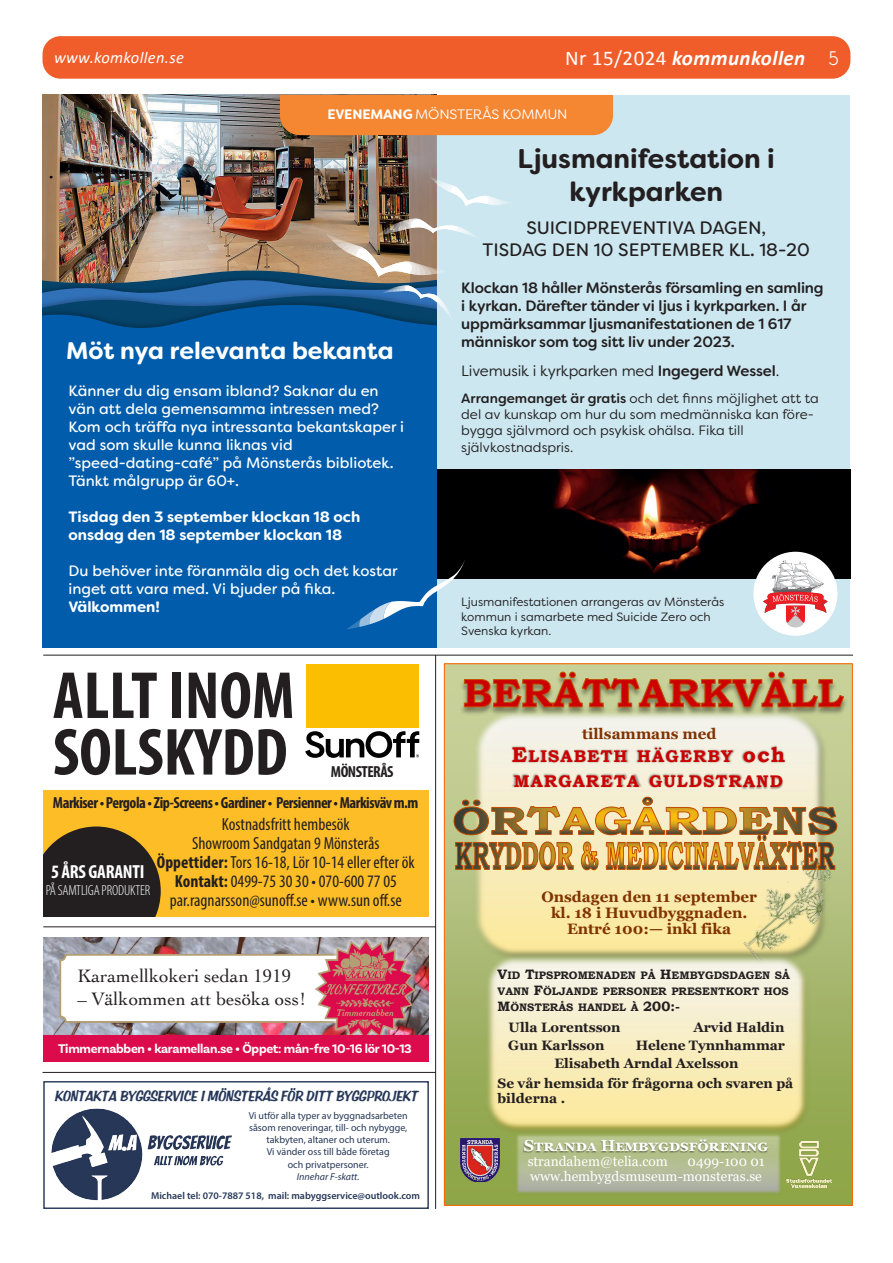
<style>
.page{position:relative;width:893px;height:1263px;background:#fff}
.page>*{position:absolute;margin:0;border:0;box-sizing:border-box;transform-origin:0 0}
.t1{font:700 condensed 67.2px/56.6px "Myriad Pro";color:#231f20}
.t2{font:700 27px/32.4px "Filson Soft";color:#231f20;text-align:center}
.t3{font:700 24px "Filson Soft";letter-spacing:-.005em;color:#fff}
.t4{font:italic 700 21px "Calibri";letter-spacing:.02em;color:#fff}
.t5{font:300 21px "Neuzeit Gro";color:#fff}
.t6{font:700 condensed 19.05px "Myriad Pro";letter-spacing:-.01em;color:#fff}
.t7{font:18.9px "Cochin";color:#231f20}
.t8{font:18px/21.6px "Filson Soft";color:#231f20;text-align:center}
.t9{font:condensed 17.55px/19px "Myriad Pro";color:#231f20;text-align:center}
.t10{font:700 16.8px/24.9px "Bookman Old Style";letter-spacing:.065em;color:#c00}
.t11{font:italic 16.5px "Calibri";letter-spacing:.02em;color:#fff}
.t12{font:700 condensed 16.05px "Myriad Pro";letter-spacing:-.03em;color:#231f20}
.t13{font:700 15.9px "Georgia";color:#fff}
.t14{font:15px/18px "Filson Soft";color:#fff}
.t15{font:500 15px/18px "Filson Soft";letter-spacing:-.01em;color:#231f20}
.t16{font:700 15px/16.2px "Georgia";color:#803300;text-align:center}
.t17{font:700 15px/18px "Filson Soft";color:#fff}
.t18{font:italic 15px "BRADDON Bold";color:#263758;scale:.86 1}
.t19{font:15px "Filson Soft";letter-spacing:-.01em;color:#231f20}
.t20{font:300 condensed 14.7px "Myriad Pro";letter-spacing:-.01em;color:#fff}
.t21{font:700 13.65px/17.5px "Georgia";color:#231f20}
.t22{font:13.65px/14.5px "Georgia";color:#fff;text-align:right}
.t23{font:13.65px "Filson Soft";letter-spacing:-.015em;color:#fff}
.t24{font:13.5px/16.2px "Filson Soft";color:#231f20}
.t25{font:700 13.2px "Basic Sans";letter-spacing:-.02em;color:#fff}
.t26{font:12px/14.4px "Filson Soft";color:#231f20}
.t27{font:700 10.95px/15.9px "Bookman Old Style";color:#231f20;text-align:justify}
.t28{font:10.05px/12px "Myriad Pro";color:#263758;text-align:center}
.t29{font:600 10.05px "Myriad Pro";color:#263758}
.s1{font-weight:400;font-style:normal}
.s2{font-weight:700}
.s3{font-style:italic}
.s4{font-weight:500}
.s5{font-size:21.3px}
.s6{font-size:13.65px}
</style>
<div class="page">
<div style="left:43px;top:36px;width:807px;height:43px;background:#f15d2a;border-radius:18px"></div>
<div style="left:43px;top:95px;width:807px;height:552px;background:#cce7f0"></div>
<img style="left:437px;top:469px;width:413px;height:109px">
<img style="left:43px;top:95px;width:394px;height:174px">
<img style="left:43px;top:272px;width:394px;height:7px">
<svg style="left:43px;top:279px;width:394px;height:9px;background:#2e5573"></svg>
<img style="left:43px;top:288px;width:340px;height:6px">
<svg style="left:43px;top:294px;width:340px;height:3px"></svg>
<div style="left:43px;top:301px;width:394px;height:346px;background:#015dac"></div>
<div style="left:753px;top:552px;width:84px;height:84px;background:#fff;border-radius:50%"></div>
<svg style="left:763px;top:560px;width:65px;height:67px"></svg>
<div style="left:280px;top:95px;width:333px;height:40px;background:#f58632"></div>
<svg style="left:383px;top:285px;width:68px;height:36px"></svg>
<svg style="left:430px;top:177px;width:81px;height:29px"></svg>
<svg style="left:326px;top:218px;width:150px;height:59px"></svg>
<svg style="left:346px;top:558px;width:119px;height:71px"></svg>
<div style="left:43px;top:790px;width:386px;height:127px;background:#fdbd26"></div>
<div style="left:306px;top:664px;width:113px;height:63px;background:#fcbe00"></div>
<svg style="left:305px;top:731px;width:114px;height:27px"></svg>
<svg style="left:43px;top:826px;width:118px;height:91px;background:#403420"></svg>
<hr style="left:43px;top:655px;width:810px;height:1px;background:#231f20">
<img style="left:43px;top:937px;width:216px;height:98px">
<div style="left:60px;top:955px;width:326px;height:67px;background:#fff;border-radius:6px"></div>
<div style="left:59px;top:954px;width:328px;height:69px;border:2px solid #b49f74;border-radius:6px"></div>
<img style="left:259px;top:937px;width:170px;height:98px">
<div style="left:43px;top:1035px;width:386px;height:27px;background:#dc0b4b"></div>
<div style="left:444px;top:664px;width:408px;height:541px;background:linear-gradient(to bottom,#d0d7a5,#89a045)"></div>
<img style="left:443px;top:713px;width:27px;height:49px">
<img style="left:473px;top:718px;width:353px;height:241px">
<img style="left:496px;top:733px;width:48px;height:49px">
<img style="left:515px;top:738px;width:98px;height:25px">
<img style="left:613px;top:733px;width:39px;height:30px">
<img style="left:623px;top:738px;width:95px;height:25px">
<img style="left:718px;top:733px;width:9px;height:30px">
<img style="left:727px;top:733px;width:84px;height:32px">
<img style="left:500px;top:763px;width:125px;height:33px">
<img style="left:625px;top:758px;width:39px;height:38px">
<img style="left:635px;top:763px;width:122px;height:33px">
<img style="left:731px;top:765px;width:39px;height:31px">
<img style="left:770px;top:760px;width:47px;height:36px">
<img style="left:786px;top:1141px;width:46px;height:46px">
<img style="left:514px;top:1166px;width:268px;height:29px">
<img style="left:513px;top:1135px;width:244px;height:31px">
<img style="left:757px;top:1135px;width:30px;height:31px">
<img style="left:461px;top:1139px;width:39px;height:43px">
<img style="left:717px;top:839px;width:136px;height:142px">
<img style="left:486px;top:957px;width:325px;height:178px">
<img style="left:484px;top:954px;width:325px;height:178px">
<svg style="left:453px;top:796px;width:385px;height:74px;background:#cbab72"></svg>
<img style="left:458px;top:670px;width:392px;height:48px">
<svg style="left:464px;top:671px;width:380px;height:37px;background:#bf744c"></svg>
<img style="left:51px;top:1108px;width:181px;height:93px">
<div style="left:43px;top:1081px;width:386px;height:128px;border:1px solid #263758"></div>
<hr style="left:435px;top:655px;width:1px;height:554px;background:#231f20">
<hr style="left:43px;top:926px;width:393px;height:1px;background:#231f20">
<hr style="left:43px;top:1072px;width:393px;height:1px;background:#231f20">
<p class="t11" style="left:54px;top:46px;width:132px">www.komkollen.se</p>
<p class="t4" style="left:565px;top:44px;width:242px"><span class="s1">Nr 15/2024</span> kommunkollen</p>
<p class="t5" style="left:828px;top:47px;width:12px">5</p>
<p class="t23" style="left:327px;top:106px;width:242px"><span class="s2">EVENEMANG</span> MÖNSTERÅS KOMMUN</p>
<p class="t3" style="left:66px;top:335px;width:329px">Möt nya relevanta bekanta</p>
<p class="t14" style="left:68px;top:382px;width:337px">Känner du dig ensam ibland? Saknar du en vän att dela gemensamma intressen med?<br>Kom och träffa nya intressanta bekantskaper i vad som skulle kunna liknas vid ”speed-dating-café” på Mönsterås bibliotek.<br>Tänkt målgrupp är 60+.</p>
<p class="t17" style="left:68px;top:508px;width:293px">Tisdag den 3 september klockan 18 och onsdag den 18 september klockan 18</p>
<p class="t14" style="left:68px;top:562px;width:331px">Du behöver inte föranmäla dig och det kostar inget att vara med. Vi bjuder på fika.<br><span class="s2">Välkommen!</span></p>
<p class="t1" style="left:53px;top:666px;width:243px">ALLT INOM<br>SOLSKYDD</p>
<p class="t12" style="left:331px;top:761px;width:64px">MÖNSTERÅS</p>
<p class="t12" style="left:53px;top:793px;width:367px">Markiser • Pergola • Zip-Screens • Gardiner • Persienner • Markisväv m.m</p>
<p class="t9" style="left:157px;top:815px;width:259px">Kostnadsfritt hembesök<br>Showroom Sandgatan 9 Mönsterås <span class="s2">Öppettider:</span> Tors 16-18, Lör 10-14 eller efter ök <span class="s2">Kontakt:</span> 0499-75 30 30 • 070-600 77 05 par.ragnarsson@sunoff.se • www.sun off.se</p>
<p class="t6" style="left:51px;top:859px;width:95px">5 ÅRS GARANTI</p>
<p class="t20" style="left:46px;top:881px;width:106px">PÅ SAMTLIGA PRODUKTER</p>
<p class="t7" style="left:77px;top:963px;width:215px">Karamellkokeri sedan 1919</p>
<p class="t7" style="left:77px;top:986px;width:230px">– Välkommen att besöka oss!</p>
<p class="t25" style="left:58px;top:1041px;width:355px">Timmernabben • karamellan.se • Öppet: mån-fre 10-16 lör 10-13</p>
<p class="t21" style="left:113px;top:997px;width:116px">Mönsterås kom-</p>
<p class="t18" style="left:54px;top:1087px;width:424px">KONTAKTA BYGGSERVICE I MÖNSTERÅS FÖR DITT BYGGPROJEKT</p>
<p class="t28" style="left:249px;top:1110px;width:161px">Vi utför alla typer av byggnadsarbeten såsom renoveringar, till- och nybygge, takbyten, altaner och uterum.<br>Vi vänder oss till både företag<br>och privatpersoner.<br><span class="s3">Innehar F-skatt.</span></p>
<p class="t29" style="left:151px;top:1189px;width:270px">Michael tel: 070-7887 518, mail: mabyggservice@outlook.com</p>
<p class="t2" style="left:518px;top:143px;width:259px">Ljusmanifestation i kyrkparken</p>
<p class="t8" style="left:483px;top:217px;width:329px">SUICIDPREVENTIVA DAGEN,<br>TISDAG DEN 10 SEPTEMBER KL. 18-20</p>
<p class="t15" style="left:461px;top:279px;width:364px">Klockan 18 håller Mönsterås församling en samling i kyrkan. Därefter tänder vi ljus i kyrkparken. I år uppmärksammar ljusmanifestationen de 1 617 människor som tog sitt liv under 2023.</p>
<p class="t19" style="left:461px;top:361px;width:320px">Livemusik i kyrkparken med <span class="s4">Ingegerd Wessel</span>.</p>
<p class="t24" style="left:461px;top:390px;width:359px"><span class="s4">Arrangemanget är gratis</span> och det finns möjlighet att ta del av kunskap om hur du som medmänniska kan före&shy;bygga självmord och psykisk ohälsa. Fika till självkostnadspris.</p>
<p class="t26" style="left:461px;top:595px;width:264px">Ljusmanifestationen arrangeras av Mönsterås kommun i samarbete med Suicide Zero och<br>Svenska kyrkan.</p>
<p class="t16" style="left:582px;top:725px;width:136px">tillsammans med</p>
<p class="t10" style="left:512px;top:743px;width:275px"><span class="s5">E</span>LISABETH HÄGERBY <span class="s5">och<br></span>MARGARETA GULDSTRAND</p>
<p class="t16" style="left:541px;top:888px;width:217px">Onsdagen den 11 september kl. 18 i Huvudbyggnaden.<br>Entré 100:— inkl fika</p>
<p class="t27" style="left:497px;top:968px;width:294px"><span class="s6">V</span>ID <span class="s6">T</span>IPSPROMENADEN PÅ <span class="s6">H</span>EMBYGDSDAGEN SÅ VANN <span class="s6">F</span>ÖLJANDE PERSONER PRESENTKORT HOS <span class="s6">M</span>ÖNSTERÅS HANDEL À <span class="s6">200:-</span></p>
<p class="t21" style="left:509px;top:1019px;width:114px">Ulla Lorentsson</p>
<p class="t21" style="left:693px;top:1019px;width:93px">Arvid Haldin</p>
<p class="t21" style="left:508px;top:1036px;width:98px">Gun Karlsson</p>
<p class="t21" style="left:554px;top:1036px;width:232px;text-indent:81px">Helene Tynnhammar<br>Elisabeth Arndal Axelsson</p>
<p class="t21" style="left:497px;top:1076px;width:297px;line-height:14.5px">Se vår hemsida för frågorna och svaren på bilderna .</p>
<p class="t13" style="left:524px;top:1135px;width:246px">Stranda Hembygdsförening</p>
<p class="t22" style="left:528px;top:1154px;width:142px">strandahem@telia.com</p>
<p class="t22" style="left:530px;top:1154px;width:236px">0499-100 01 www.hembygdsmuseum-monsteras.se</p>
</div>
